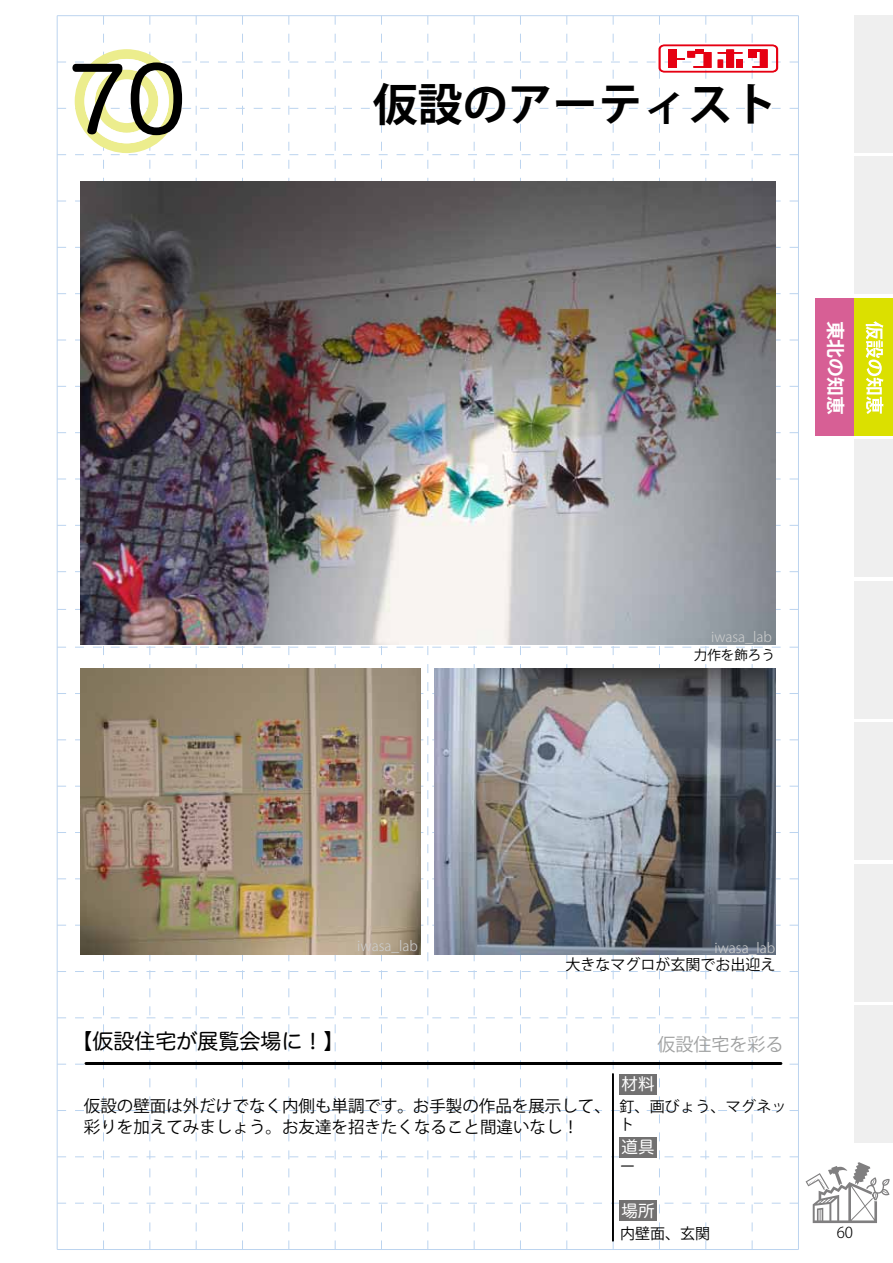
<style>
.page{position:relative;width:893px;height:1263px;background:#fff}
.page>*{position:absolute;margin:0;border:0;box-sizing:border-box;transform-origin:0 0}
.t1{font:90px "Hira Maru Pro W4";color:#000}
.t2{font:700 45px "Koz Go Pro";color:#000}
.t3{font:21px "Hira Maru Pro W4";color:#000}
.t4{font:700 18.9px "Koz Go Pro";color:#fff}
.t5{font:18px "Koz Go Pro";color:#9fa0a0}
.t6{font:16.5px/21.3px "Koz Go Pro";color:#000}
.t7{font:16.5px "Hira Maru Pro W4";color:#fff}
.t8{font:15px "Koz Go Pro";color:#000}
.t9{font:15px/18px "Koz Go Pro";letter-spacing:.02em;color:#000}
.t10{font:300 15px "Koz Go Pro";color:#000}
.t11{font:300 13.8px "Koz Go Pro";color:#cccdcd}
.t12{font:13.5px "Koz Go Pro";color:#000}
</style>
<div class="page">
<hr style="left:798px;top:16px;width:1px;height:1233px;background:#bcd4ef">
<hr style="left:57px;top:15px;width:741px;height:1px;background:#bcd4ef">
<hr style="left:57px;top:1249px;width:741px;height:1px;background:#bcd4ef">
<svg style="left:806px;top:1162px;width:83px;height:61px"></svg>
<div style="left:854px;top:15px;width:38px;height:137px;background:#efefef"></div>
<div style="left:854px;top:157px;width:38px;height:137px;background:#efefef"></div>
<div style="left:854px;top:440px;width:38px;height:137px;background:#efefef"></div>
<div style="left:854px;top:581px;width:38px;height:137px;background:#efefef"></div>
<div style="left:854px;top:723px;width:38px;height:137px;background:#efefef"></div>
<div style="left:854px;top:864px;width:38px;height:137px;background:#efefef"></div>
<div style="left:854px;top:1005px;width:38px;height:138px;background:#efefef"></div>
<div style="left:854px;top:298px;width:38px;height:137px;background:#dbe000"></div>
<div style="left:815px;top:298px;width:39px;height:137px;background:#d75f95"></div>
<svg style="left:866px;top:321px;width:17px;height:93px"></svg>
<img style="left:57px;top:16px;width:741px;height:1233px">
<hr style="left:612px;top:1074px;width:1px;height:167px;background:#000">
<img style="left:80px;top:669px;width:341px;height:285px">
<img style="left:434px;top:669px;width:341px;height:285px">
<h1 class="t1" style="left:68px;top:21px;width:119px">70</h1>
<h2 class="t2" style="left:373px;top:76px;width:406px">仮設のアーティスト</h2>
<p class="t4" style="left:848px;top:320px;width:96px;rotate:90deg">東北の知恵</p>
<p class="t11" style="left:711px;top:627px;width:62px">iwasa_lab</p>
<p class="t12" style="left:694px;top:646px;width:82px">力作を飾ろう</p>
<p class="t11" style="left:357px;top:936px;width:62px">iwasa_lab</p>
<p class="t11" style="left:714px;top:938px;width:62px">iwasa_lab</p>
<p class="t3" style="left:71px;top:1023px;width:275px">【仮設住宅が展覧会場に！】</p>
<p class="t8" style="left:565px;top:955px;width:211px">大きなマグロが玄関でお出迎え</p>
<p class="t5" style="left:657px;top:1033px;width:127px">仮設住宅を彩る</p>
<p class="t7" style="left:621px;top:1069px;width:34px">材料</p>
<p class="t6" style="left:84px;top:1096px;width:528px">仮設の壁面は外だけでなく内側も単調です。お手製の作品を展示して、彩りを加えてみましょう。お友達を招きたくなること間違いなし！</p>
<p class="t9" style="left:619px;top:1097px;width:169px">釘、画びょう、マグネット</p>
<p class="t8" style="left:620px;top:1157px;width:16px">ー</p>
<p class="t7" style="left:621px;top:1133px;width:34px">道具</p>
<p class="t7" style="left:621px;top:1196px;width:34px">場所</p>
<p class="t8" style="left:620px;top:1224px;width:91px">内壁面、玄関</p>
<p class="t10" style="left:837px;top:1223px;width:18px">60</p>
</div>
